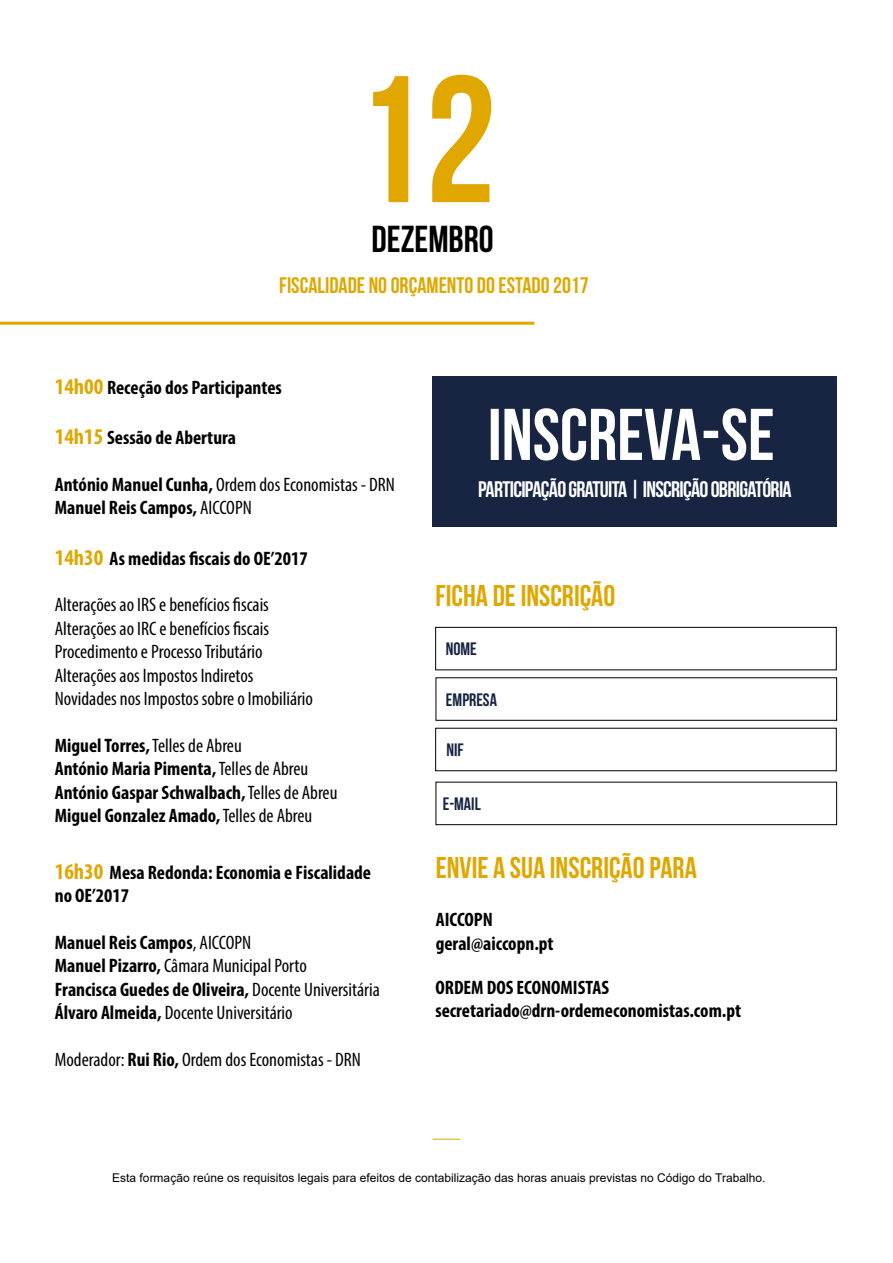
<style>
.page{position:relative;width:893px;height:1263px;background:#fff}
.page>*{position:absolute;margin:0;border:0;box-sizing:border-box;transform-origin:0 0}
.t1{font:180px "Bebas Neue";color:#dfa700}
.t2{font:700 37.5px "Bebas Neue";color:#000}
.t3{font:700 30px "Bebas Neue";color:#dfa700}
.t4{font:22.5px "Bebas Neue";letter-spacing:-.03em;color:#fff}
.t5{font:700 22.5px "Bebas Neue";color:#dfa700}
.t6{font:700 condensed 19.5px/23.4px "Myriad Pro";color:#020203}
.t7{font:condensed 19.5px/23.4px "Myriad Pro";color:#020203}
.t8{font:18px "Bebas Neue";color:#172542}
.t9{font:12px "Arial";color:#000}
.s1{font-size:22.5px;color:#dfa700}
.s2{font-weight:400}
.s3{font-weight:700}
</style>
<div class="page">
<svg style="left:432px;top:1139px;width:28px;height:1px"></svg>
<hr style="left:0;top:322px;width:534px;height:3px;background:#dfa700">
<div style="left:432px;top:376px;width:405px;height:151px;background:#172542"></div>
<svg style="left:491px;top:408px;width:282px;height:52px"></svg>
<div style="left:436px;top:782px;width:401px;height:43px;border:1px solid #000"></div>
<div style="left:435px;top:627px;width:401px;height:43px;border:1px solid #000"></div>
<h1 class="t1" style="left:354px;top:41px;width:144px">12</h1>
<h2 class="t2" style="left:372px;top:218px;width:124px">DEZEMBRO</h2>
<p class="t5" style="left:279px;top:273px;width:311px">FISCALIDADE NO ORÇAMENTO DO ESTADO 2017</p>
<p class="t6" style="left:55px;top:375px;width:229px"><span class="s1">14h00</span> Receção dos Participantes</p>
<p class="t6" style="left:55px;top:425px;width:183px"><span class="s1">14h15</span> Sessão de Abertura</p>
<p class="t6" style="left:55px;top:472px;width:342px">António Manuel Cunha, <span class="s2">Ordem dos Economistas - DRN<br></span>Manuel Reis Campos, <span class="s2">AICCOPN</span></p>
<p class="t6" style="left:55px;top:546px;width:254px"><span class="s1">14h30</span> As medidas fiscais do OE’2017</p>
<p class="t7" style="left:55px;top:593px;width:260px">Alterações ao IRS e benefícios fiscais Alterações ao IRC e benefícios fiscais Procedimento e Processo Tributário Alterações aos Impostos Indiretos Novidades nos Impostos sobre o Imobiliário</p>
<p class="t6" style="left:55px;top:733px;width:284px">Miguel Torres, <span class="s2">Telles de Abreu<br></span>António Maria Pimenta, <span class="s2">Telles de Abreu </span>António Gaspar Schwalbach, <span class="s2">Telles de Abreu </span>Miguel Gonzalez Amado, <span class="s2">Telles de Abreu</span></p>
<p class="t6" style="left:55px;top:860px;width:318px"><span class="s1">16h30</span> Mesa Redonda: Economia e Fiscalidade no OE’2017</p>
<p class="t6" style="left:55px;top:930px;width:326px">Manuel Reis Campos<span class="s2">, AICCOPN<br></span>Manuel Pizarro, <span class="s2">Câmara Municipal Porto<br></span>Francisca Guedes de Oliveira, <span class="s2">Docente Universitária </span>Álvaro Almeida, <span class="s2">Docente Universitário</span></p>
<p class="t7" style="left:55px;top:1047px;width:308px">Moderador: <span class="s3">Rui Rio,</span> Ordem dos Economistas - DRN</p>
<p class="t4" style="left:478px;top:477px;width:315px">PARTICIPAÇÃO GRATUITA | INSCRIÇÃO OBRIGATÓRIA</p>
<h3 class="t3" style="left:435px;top:579px;width:181px">FICHA DE INSCRIÇÃO</h3>
<p class="t8" style="left:446px;top:639px;width:33px">NOME</p>
<p class="t8" style="left:446px;top:690px;width:53px">EMPRESA</p>
<p class="t8" style="left:446px;top:740px;width:19px">NIF</p>
<p class="t8" style="left:443px;top:794px;width:40px">E-MAIL</p>
<h3 class="t3" style="left:436px;top:851px;width:263px">ENVIE A SUA INSCRIÇÃO PARA</h3>
<p class="t6" style="left:436px;top:907px;width:119px">AICCOPN geral@aiccopn.pt</p>
<p class="t6" style="left:435px;top:975px;width:307px">ORDEM DOS ECONOMISTAS secretariado@drn-ordemeconomistas.com.pt</p>
<p class="t9" style="left:112px;top:1170px;width:655px">Esta formação reúne os requisitos legais para efeitos de contabilização das horas anuais previstas no Código do Trabalho.</p>
</div>
